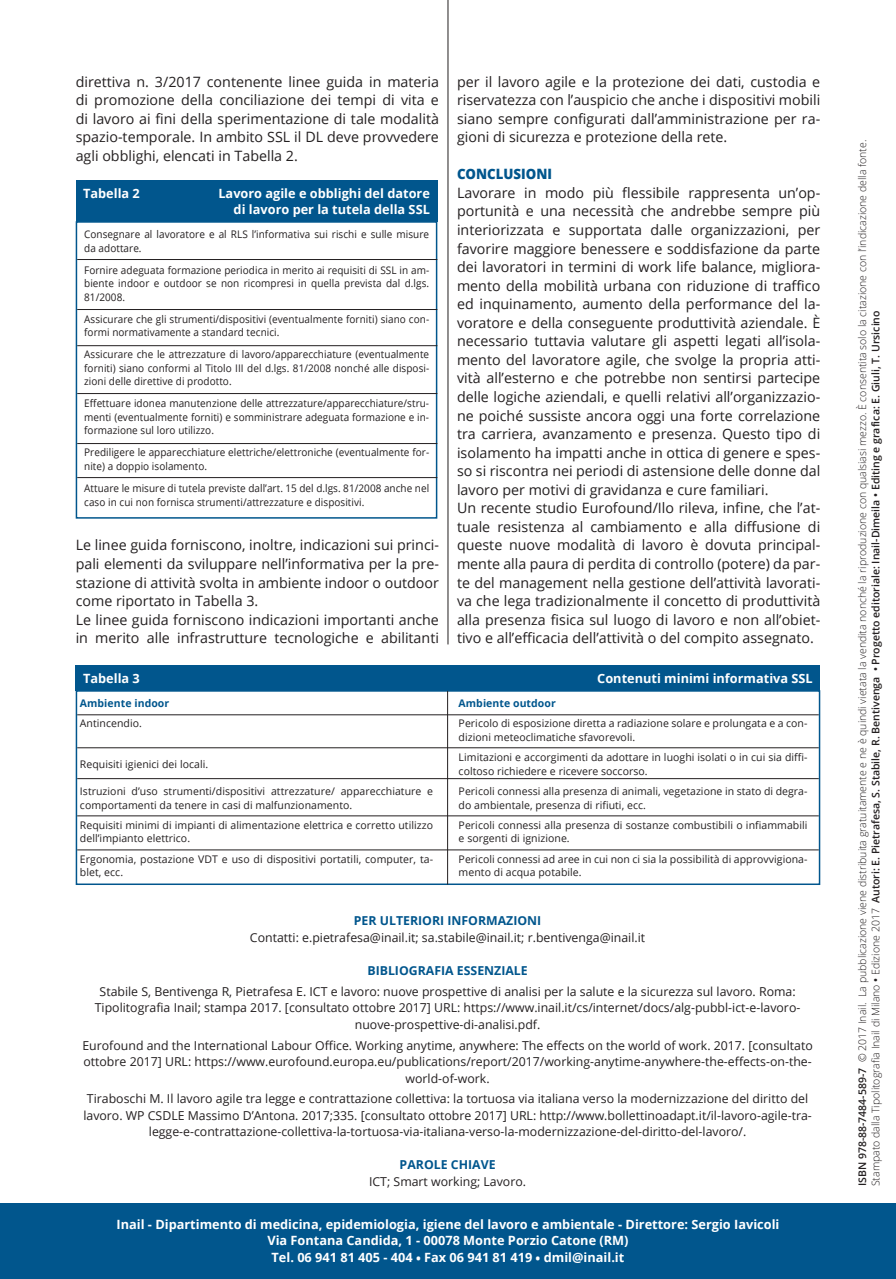
<style>
.page{position:relative;width:896px;height:1279px;background:#fff}
.page>*{position:absolute;margin:0;border:0;box-sizing:border-box;transform-origin:0 0}
.t1{font:14.25px/18.6px "Open Sans";color:#231f20;text-align:justify}
.t2{font:800 14.25px "Open Sans";color:#01568d;scale:.93 1}
.t3{font:700 12.75px/16.5px "Open Sans";color:#fff;text-align:center}
.t4{font:12.3px/16.5px "Open Sans";color:#231f20;text-align:center}
.t5{font:700 12.3px "Open Sans";color:#01568d}
.t6{font:10.5px/13.5px "Open Sans";letter-spacing:.005em;color:#231f20;scale:.95 1}
.t7{font:10.5px/13.5px "Open Sans";letter-spacing:.005em;color:#231f20}
.t8{font:300 10.5px/13.5px "Open Sans";color:#231f20}
.t9{font:700 10.5px "Open Sans";letter-spacing:.005em;color:#01568d}
.s1{font-weight:600}
</style>
<div class="page">
<div style="left:0;top:1202px;width:895px;height:76px;background:#01568d"></div>
<hr style="left:447px;top:0;width:1px;height:644px;background:#231f20">
<div style="left:76px;top:181px;width:361px;height:41px;background:#01568d"></div>
<div style="left:76px;top:221px;width:361px;height:297px;background:#fff;border:2px solid #01568d"></div>
<div style="left:76px;top:665px;width:744px;height:25px;background:#01568d"></div>
<div style="left:76px;top:690px;width:744px;height:194px;background:#fff;border:2px solid #01568d"></div>
<hr style="left:77px;top:259px;width:360px;height:1px;background:#231f20">
<hr style="left:77px;top:309px;width:360px;height:1px;background:#231f20">
<hr style="left:77px;top:345px;width:360px;height:1px;background:#231f20">
<hr style="left:77px;top:393px;width:360px;height:1px;background:#231f20">
<hr style="left:77px;top:443px;width:360px;height:1px;background:#231f20">
<hr style="left:77px;top:477px;width:360px;height:1px;background:#231f20">
<hr style="left:77px;top:714px;width:741px;height:1px;background:#231f20">
<hr style="left:77px;top:747px;width:741px;height:1px;background:#231f20">
<hr style="left:77px;top:778px;width:741px;height:1px;background:#231f20">
<hr style="left:77px;top:815px;width:741px;height:1px;background:#231f20">
<hr style="left:77px;top:849px;width:741px;height:1px;background:#231f20">
<hr style="left:447px;top:690px;width:1px;height:194px;background:#231f20">
<p class="t1" style="left:76px;top:72px;width:365px">direttiva n. 3/2017 contenente linee guida in materia di promozione della conciliazione dei tempi di vita e di lavoro ai fini della sperimentazione di tale modalità spazio-temporale. In ambito SSL il DL deve provvedere agli obblighi, elencati in Tabella 2.</p>
<p class="t3" style="left:83px;top:185px;width:58px">Tabella 2</p>
<p class="t3" style="left:218px;top:185px;width:213px;line-height:15.8px;text-align:right">Lavoro agile e obblighi del datore di lavoro per la tutela della SSL</p>
<p class="t6" style="left:84px;top:227px;width:364px">Consegnare al lavoratore e al RLS l’informativa sui rischi e sulle misure da adottare.</p>
<p class="t6" style="left:84px;top:263px;width:364px;text-align:justify">Fornire adeguata formazione periodica in merito ai requisiti di SSL in am&shy;biente indoor e outdoor se non ricompresi in quella prevista dal d.lgs.<br>81/2008.</p>
<p class="t6" style="left:84px;top:312px;width:364px">Assicurare che gli strumenti/dispositivi (eventualmente forniti) siano con&shy;formi normativamente a standard tecnici.</p>
<p class="t6" style="left:84px;top:347px;width:365px;text-align:justify">Assicurare che le attrezzature di lavoro/apparecchiature (eventualmente forniti) siano conformi al Titolo III del d.lgs. 81/2008 nonché alle disposi&shy;zioni delle direttive di prodotto.</p>
<p class="t6" style="left:84px;top:396px;width:364px;text-align:justify">Effettuare idonea manutenzione delle attrezzature/apparecchiature/stru&shy;menti (eventualmente forniti) e somministrare adeguata formazione e in&shy;formazione sul loro utilizzo.</p>
<p class="t6" style="left:84px;top:445px;width:364px">Prediligere le apparecchiature elettriche/elettroniche (eventualmente for&shy;nite) a doppio isolamento.</p>
<p class="t6" style="left:84px;top:481px;width:364px">Attuare le misure di tutela previste dall’art. 15 del d.lgs. 81/2008 anche nel caso in cui non fornisca strumenti/attrezzature e dispositivi.</p>
<p class="t1" style="left:76px;top:535px;width:365px;text-align:left">Le linee guida forniscono, inoltre, indicazioni sui princi&shy;pali elementi da sviluppare nell’informativa per la pre&shy;stazione di attività svolta in ambiente indoor o outdoor come riportato in Tabella 3.<br>Le linee guida forniscono indicazioni importanti anche in merito alle infrastrutture tecnologiche e abilitanti</p>
<p class="t1" style="left:457px;top:72px;width:365px">per il lavoro agile e la protezione dei dati, custodia e riservatezza con l’auspicio che anche i dispositivi mobili siano sempre configurati dall’amministrazione per ra&shy;gioni di sicurezza e protezione della rete.</p>
<p class="t2" style="left:457px;top:163px;width:104px">CONCLUSIONI</p>
<p class="t1" style="left:457px;top:183px;width:365px;text-align:left">Lavorare in modo più flessibile rappresenta un’op&shy;portunità e una necessità che andrebbe sempre più interiorizzata e supportata dalle organizzazioni, per favorire maggiore benessere e soddisfazione da parte dei lavoratori in termini di work life balance, migliora&shy;mento della mobilità urbana con riduzione di traffico ed inquinamento, aumento della performance del la&shy;voratore e della conseguente produttività aziendale. È necessario tuttavia valutare gli aspetti legati all’isola&shy;mento del lavoratore agile, che svolge la propria atti&shy;vità all’esterno e che potrebbe non sentirsi partecipe delle logiche aziendali, e quelli relativi all’organizzazio&shy;ne poiché sussiste ancora oggi una forte correlazione tra carriera, avanzamento e presenza. Questo tipo di isolamento ha impatti anche in ottica di genere e spes&shy;so si riscontra nei periodi di astensione delle donne dal lavoro per motivi di gravidanza e cure familiari.<br>Un recente studio Eurofound/Ilo rileva, infine, che l’at&shy;tuale resistenza al cambiamento e alla diffusione di queste nuove modalità di lavoro è dovuta principal&shy;mente alla paura di perdita di controllo (potere) da par&shy;te del management nella gestione dell’attività lavorati&shy;va che lega tradizionalmente il concetto di produttività alla presenza fisica sul luogo di lavoro e non all’obiet&shy;tivo e all’efficacia dell’attività o del compito assegnato.</p>
<p class="t3" style="left:83px;top:669px;width:58px">Tabella 3</p>
<p class="t3" style="left:597px;top:669px;width:217px">Contenuti minimi informativa SSL</p>
<p class="t9" style="left:80px;top:695px;width:91px">Ambiente indoor</p>
<p class="t7" style="left:80px;top:716px;width:64px">Antincendio.</p>
<p class="t7" style="left:80px;top:757px;width:130px">Requisiti igienici dei locali.</p>
<p class="t7" style="left:80px;top:784px;width:354px">Istruzioni d’uso strumenti/dispositivi attrezzature/ apparecchiature e comportamenti da tenere in casi di malfunzionamento.</p>
<p class="t7" style="left:80px;top:817px;width:354px">Requisiti minimi di impianti di alimentazione elettrica e corretto utilizzo dell’impianto elettrico.</p>
<p class="t7" style="left:80px;top:851px;width:354px">Ergonomia, postazione VDT e uso di dispositivi portatili, computer, ta&shy;blet, ecc.</p>
<p class="t9" style="left:458px;top:695px;width:99px">Ambiente outdoor</p>
<p class="t7" style="left:458px;top:716px;width:350px">Pericolo di esposizione diretta a radiazione solare e prolungata e a con&shy;dizioni meteoclimatiche sfavorevoli.</p>
<p class="t7" style="left:458px;top:750px;width:350px">Limitazioni e accorgimenti da adottare in luoghi isolati o in cui sia diffi&shy;coltoso richiedere e ricevere soccorso.</p>
<p class="t7" style="left:458px;top:784px;width:350px">Pericoli connessi alla presenza di animali, vegetazione in stato di degra&shy;do ambientale, presenza di rifiuti, ecc.</p>
<p class="t7" style="left:458px;top:817px;width:350px">Pericoli connessi alla presenza di sostanze combustibili o infiammabili e sorgenti di ignizione.</p>
<p class="t7" style="left:458px;top:851px;width:350px">Pericoli connessi ad aree in cui non ci sia la possibilità di approvvigiona&shy;mento di acqua potabile.</p>
<p class="t5" style="left:354px;top:912px;width:189px">PER ULTERIORI INFORMAZIONI</p>
<p class="t4" style="left:250px;top:928px;width:396px">Contatti: e.pietrafesa@inail.it; sa.stabile@inail.it; r.bentivenga@inail.it</p>
<p class="t5" style="left:367px;top:961px;width:162px">BIBLIOGRAFIA ESSENZIALE</p>
<p class="t4" style="left:95px;top:982px;width:707px">Stabile S, Bentivenga R, Pietrafesa E. ICT e lavoro: nuove prospettive di analisi per la salute e la sicurezza sul lavoro. Roma:<br>Tipolitografia Inail; stampa 2017. [consultato ottobre 2017] URL: https://www.inail.it/cs/internet/docs/alg-pubbl-ict-e-lavoro&shy;nuove-prospettive-di-analisi.pdf.</p>
<p class="t4" style="left:82px;top:1036px;width:731px">Eurofound and the International Labour Office. Working anytime, anywhere: The effects on the world of work. 2017. [consultato ottobre 2017] URL: https://www.eurofound.europa.eu/publications/report/2017/working-anytime-anywhere-the-effects-on-the&shy;world-of-work.</p>
<p class="t4" style="left:83px;top:1090px;width:730px">Tiraboschi M. Il lavoro agile tra legge e contrattazione collettiva: la tortuosa via italiana verso la modernizzazione del diritto del lavoro. WP CSDLE Massimo D’Antona. 2017;335. [consultato ottobre 2017] URL: http://www.bollettinoadapt.it/il-lavoro-agile-tra&shy;legge-e-contrattazione-collettiva-la-tortuosa-via-italiana-verso-la-modernizzazione-del-diritto-del-lavoro/.</p>
<p class="t5" style="left:399px;top:1155px;width:97px">PAROLE CHIAVE</p>
<p class="t4" style="left:369px;top:1172px;width:158px">ICT; Smart working; Lavoro.</p>
<p class="t3" style="left:116px;top:1215px;width:664px">Inail - Dipartimento di medicina, epidemiologia, igiene del lavoro e ambientale - Direttore: Sergio Iavicoli<br>Via Fontana Candida, 1 - 00078 Monte Porzio Catone (RM)<br>Tel. 06 941 81 405 - 404 • Fax 06 941 81 419 • dmil@inail.it</p>
<p class="t8" style="left:855px;top:1185px;width:1047px;rotate:-90deg"><span class="s1">ISBN 978-88-7484-589-7</span> © 2017 Inail. La pubblicazione viene distribuita gratuitamente e ne è quindi vietata la vendita nonché la riproduzione con qualsiasi mezzo. è consentita solo la citazione con l’indicazione della fonte.<br>Stampato dalla Tipolitografia Inail di Milano <span class="s1">•</span> Edizione 2017 <span class="s1">Autori: E. Pietrafesa, S. Stabile, R. Bentivenga • Progetto editoriale: Inail-Dimeila • Editing e grafica: E. Giuli, T. Ursicino</span></p>
</div>
